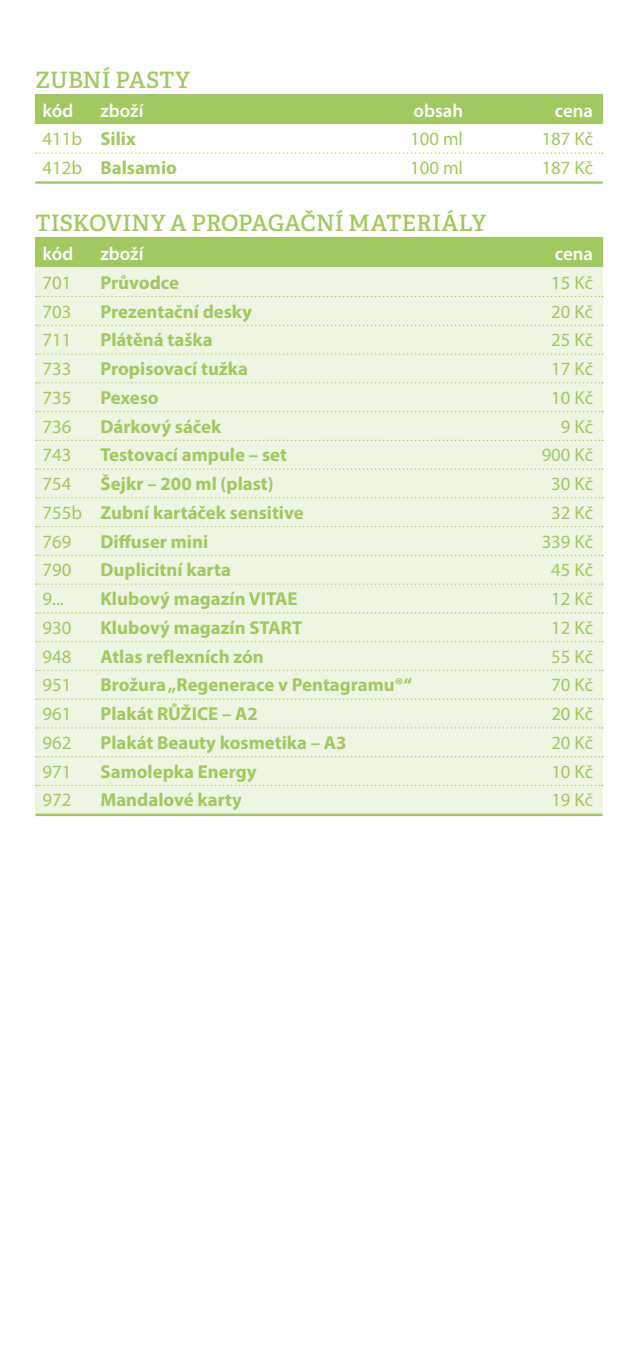
<style>
.page{position:relative;width:638px;height:1347px;background:#fff}
.page>*{position:absolute;margin:0;border:0;box-sizing:border-box;transform-origin:0 0}
.t1{font:600 22.5px "Adelle";letter-spacing:.005em;color:#a1c861}
.t2{font:700 18.75px "Myriad Pro";color:#a1c861}
.t3{font:18.75px "Myriad Pro";color:#a1c861}
.t4{font:600 18.75px "Myriad Pro";color:#fff}
.s1{font-weight:400}
</style>
<div class="page">
<div style="left:35px;top:237px;width:567px;height:30px;background:#a1c861"></div>
<div style="left:35px;top:94px;width:567px;height:30px;background:#a1c861"></div>
<div style="left:35px;top:267px;width:567px;height:547px;background:#eef5e3"></div>
<svg style="left:36px;top:152px;width:567px;height:2px"></svg>
<hr style="left:35px;top:181px;width:567px;height:3px;background:#a1c861">
<svg style="left:36px;top:296px;width:567px;height:1px"></svg>
<svg style="left:36px;top:325px;width:567px;height:1px"></svg>
<svg style="left:36px;top:353px;width:567px;height:2px"></svg>
<svg style="left:36px;top:382px;width:567px;height:1px"></svg>
<svg style="left:36px;top:411px;width:567px;height:1px"></svg>
<svg style="left:36px;top:440px;width:567px;height:1px"></svg>
<svg style="left:36px;top:468px;width:567px;height:2px"></svg>
<svg style="left:36px;top:497px;width:567px;height:1px"></svg>
<svg style="left:36px;top:526px;width:567px;height:1px"></svg>
<svg style="left:36px;top:555px;width:567px;height:1px"></svg>
<svg style="left:36px;top:583px;width:567px;height:2px"></svg>
<svg style="left:36px;top:612px;width:567px;height:1px"></svg>
<svg style="left:36px;top:641px;width:567px;height:1px"></svg>
<svg style="left:36px;top:670px;width:567px;height:1px"></svg>
<svg style="left:36px;top:698px;width:567px;height:2px"></svg>
<svg style="left:36px;top:727px;width:567px;height:1px"></svg>
<svg style="left:36px;top:756px;width:567px;height:1px"></svg>
<svg style="left:36px;top:785px;width:567px;height:1px"></svg>
<hr style="left:35px;top:813px;width:567px;height:3px;background:#a1c861">
<p class="t1" style="left:35px;top:66px;width:156px">ZUBNÍ PASTY</p>
<p class="t4" style="left:43px;top:98px;width:32px">kód</p>
<p class="t4" style="left:100px;top:98px;width:45px">zboží</p>
<p class="t4" style="left:413px;top:98px;width:51px">obsah</p>
<p class="t4" style="left:555px;top:98px;width:40px">cena</p>
<p class="t2" style="left:43px;top:127px;width:95px"><span class="s1">411b</span> Silix</p>
<p class="t3" style="left:410px;top:127px;width:54px">100 ml</p>
<p class="t3" style="left:542px;top:127px;width:53px">187 Kč</p>
<p class="t2" style="left:43px;top:156px;width:136px"><span class="s1">412b</span> Balsamio</p>
<p class="t3" style="left:410px;top:156px;width:54px">100 ml</p>
<p class="t3" style="left:542px;top:156px;width:53px">187 Kč</p>
<p class="t1" style="left:35px;top:209px;width:452px">TISKOVINY A PROPAGAČNÍ MATERIÁLY</p>
<p class="t4" style="left:43px;top:242px;width:32px">kód</p>
<p class="t4" style="left:100px;top:242px;width:45px">zboží</p>
<p class="t4" style="left:555px;top:242px;width:40px">cena</p>
<p class="t3" style="left:43px;top:271px;width:30px">701</p>
<p class="t2" style="left:100px;top:270px;width:80px">Průvodce</p>
<p class="t3" style="left:551px;top:271px;width:43px">15 Kč</p>
<p class="t3" style="left:43px;top:300px;width:30px">703</p>
<p class="t2" style="left:100px;top:299px;width:153px">Prezentační desky</p>
<p class="t3" style="left:551px;top:300px;width:43px">20 Kč</p>
<p class="t3" style="left:43px;top:328px;width:30px">711</p>
<p class="t2" style="left:100px;top:328px;width:114px">Plátěná taška</p>
<p class="t3" style="left:551px;top:328px;width:43px">25 Kč</p>
<p class="t3" style="left:43px;top:357px;width:30px">733</p>
<p class="t2" style="left:100px;top:356px;width:149px">Propisovací tužka</p>
<p class="t3" style="left:551px;top:357px;width:43px">17 Kč</p>
<p class="t3" style="left:43px;top:386px;width:30px">735</p>
<p class="t2" style="left:100px;top:385px;width:60px">Pexeso</p>
<p class="t3" style="left:551px;top:386px;width:43px">10 Kč</p>
<p class="t3" style="left:43px;top:415px;width:30px">736</p>
<p class="t2" style="left:100px;top:414px;width:122px">Dárkový sáček</p>
<p class="t3" style="left:561px;top:415px;width:34px">9 Kč</p>
<p class="t3" style="left:43px;top:443px;width:30px">743</p>
<p class="t2" style="left:100px;top:443px;width:188px">Testovací ampule – set</p>
<p class="t3" style="left:542px;top:443px;width:53px">900 Kč</p>
<p class="t3" style="left:43px;top:472px;width:30px">754</p>
<p class="t2" style="left:100px;top:471px;width:175px">Šejkr – 200 ml (plast)</p>
<p class="t3" style="left:551px;top:472px;width:43px">30 Kč</p>
<p class="t2" style="left:43px;top:500px;width:263px"><span class="s1">755b</span> Zubní kartáček sensitive</p>
<p class="t3" style="left:551px;top:501px;width:43px">32 Kč</p>
<p class="t3" style="left:43px;top:530px;width:30px">769</p>
<p class="t2" style="left:100px;top:529px;width:109px">Diffuser mini</p>
<p class="t3" style="left:542px;top:530px;width:53px">339 Kč</p>
<p class="t3" style="left:43px;top:558px;width:30px">790</p>
<p class="t2" style="left:100px;top:558px;width:132px">Duplicitní karta</p>
<p class="t3" style="left:551px;top:558px;width:43px">45 Kč</p>
<p class="t3" style="left:43px;top:587px;width:23px">9...</p>
<p class="t2" style="left:100px;top:586px;width:198px">Klubový magazín VITAE</p>
<p class="t3" style="left:551px;top:587px;width:43px">12 Kč</p>
<p class="t3" style="left:43px;top:616px;width:30px">930</p>
<p class="t2" style="left:100px;top:615px;width:203px">Klubový magazín START</p>
<p class="t3" style="left:551px;top:616px;width:43px">12 Kč</p>
<p class="t3" style="left:43px;top:645px;width:30px">948</p>
<p class="t2" style="left:100px;top:644px;width:165px">Atlas reflexních zón</p>
<p class="t3" style="left:551px;top:645px;width:43px">55 Kč</p>
<p class="t3" style="left:43px;top:673px;width:30px">951</p>
<p class="t2" style="left:100px;top:673px;width:313px">Brožura „Regenerace v Pentagramu®“</p>
<p class="t3" style="left:551px;top:673px;width:43px">70 Kč</p>
<p class="t3" style="left:43px;top:702px;width:30px">961</p>
<p class="t2" style="left:100px;top:701px;width:159px">Plakát RŮŽICE – A2</p>
<p class="t3" style="left:551px;top:702px;width:43px">20 Kč</p>
<p class="t3" style="left:43px;top:731px;width:30px">962</p>
<p class="t2" style="left:100px;top:730px;width:248px">Plakát Beauty kosmetika – A3</p>
<p class="t3" style="left:551px;top:731px;width:43px">20 Kč</p>
<p class="t3" style="left:43px;top:759px;width:30px">971</p>
<p class="t2" style="left:100px;top:759px;width:157px">Samolepka Energy</p>
<p class="t3" style="left:551px;top:759px;width:43px">10 Kč</p>
<p class="t3" style="left:43px;top:788px;width:30px">972</p>
<p class="t2" style="left:100px;top:788px;width:143px">Mandalové karty</p>
<p class="t3" style="left:551px;top:788px;width:43px">19 Kč</p>
</div>
